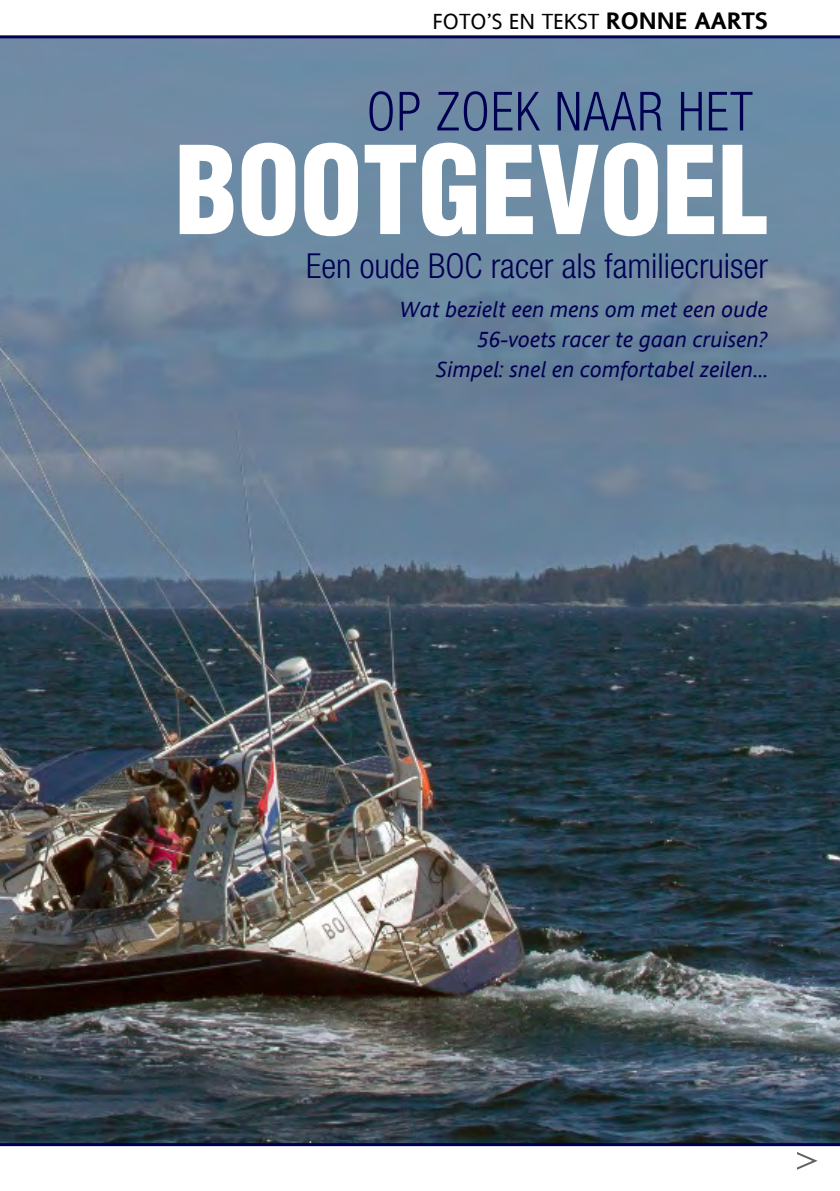
<style>
.page{position:relative;width:840px;height:1191px;background:#fff}
.page>*{position:absolute;margin:0;border:0;box-sizing:border-box;transform-origin:0 0}
.t1{font:900 condensed 119px "Helvetica LT Std";color:#fff;scale:.95 1}
.t2{font:300 condensed 34.4px "Helvetica Neue LT Std";color:#000053}
.t3{font:italic 22px/30px "Andale Sans";color:#000053;text-align:right}
.t4{font:22px "Andale Sans";color:#000}
.s1{font-weight:700;font-size:24px}
</style>
<div class="page">
<img style="left:0;top:35px;width:839px;height:1111px">
<svg style="left:369px;top:91px;width:23px;height:40px"></svg>
<svg style="left:399px;top:92px;width:20px;height:38px"></svg>
<svg style="left:437px;top:91px;width:50px;height:40px"></svg>
<svg style="left:493px;top:92px;width:47px;height:38px"></svg>
<svg style="left:557px;top:92px;width:104px;height:38px"></svg>
<svg style="left:680px;top:92px;width:21px;height:38px"></svg>
<svg style="left:708px;top:92px;width:44px;height:38px"></svg>
<svg style="left:797px;top:1152px;width:20px;height:18px"></svg>
<p class="t4" style="left:432px;top:13px;width:337px">FOTO’S EN TEKST <span class="s1">RONNE AARTS</span></p>
<h1 class="t1" style="left:175px;top:149px;width:626px">BOOTGEVOEL</h1>
<h2 class="t2" style="left:306px;top:253px;width:463px">Een oude BOC racer als familiecruiser</h2>
<p class="t3" style="left:399px;top:296px;width:369px">Wat bezielt een mens om met een oude<br>56-voets racer te gaan cruisen?<br>Simpel: snel en comfortabel zeilen…</p>
</div>
